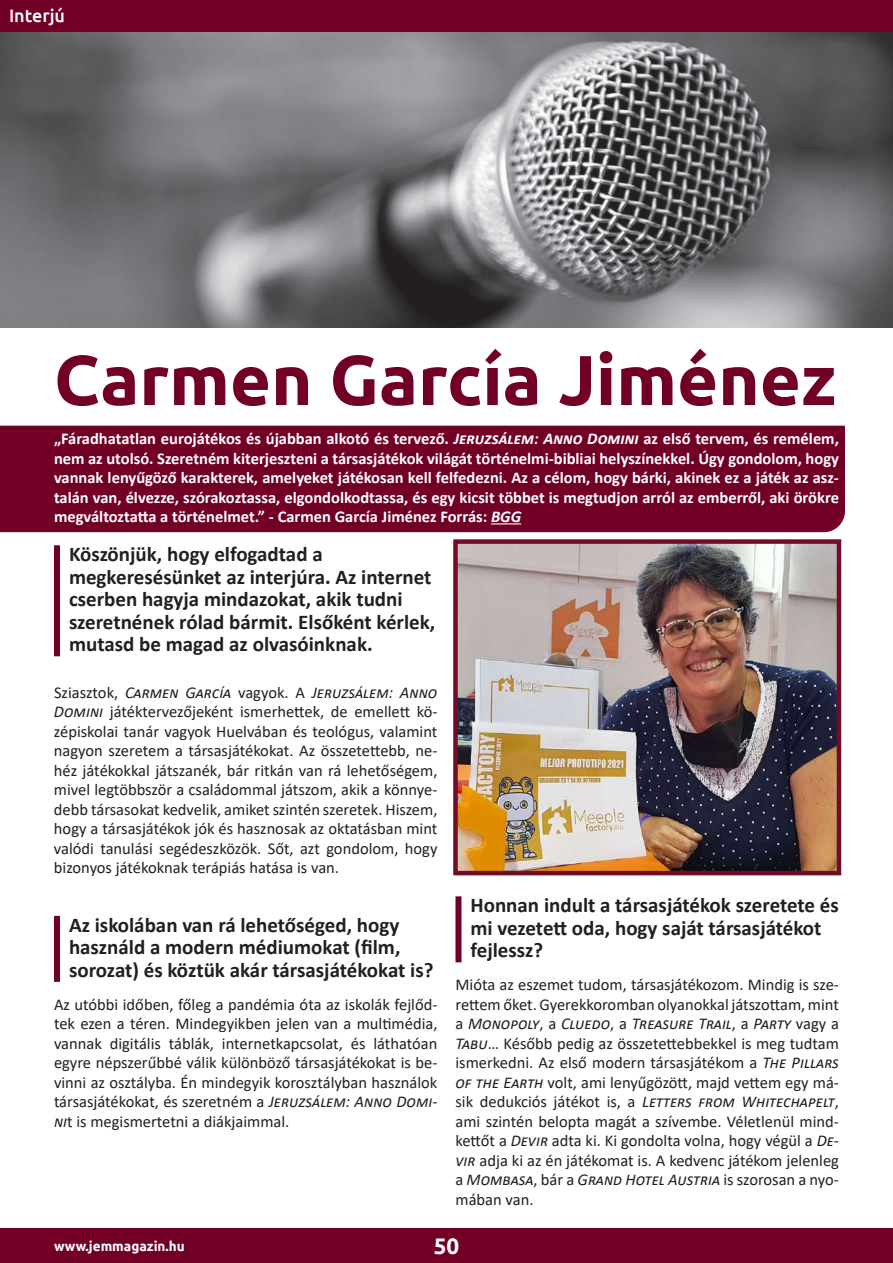
<style>
.page{position:relative;width:893px;height:1263px;background:#fff}
.page>*{position:absolute;margin:0;border:0;box-sizing:border-box;transform-origin:0 0}
.t1{font:700 70.5px "Ubuntu";color:#720026}
.t2{font:700 22.5px "Ubuntu";color:#fff}
.t3{font:700 21px/22.5px "Calibri";color:#231f20}
.t4{font:500 18px "Ubuntu";color:#fff}
.t5{font:16.5px/19.5px "Calibri";color:#231f20;text-align:justify}
.t6{font:700 16.5px/19.5px "Calibri";color:#fff;text-align:justify}
.t7{font:700 13.5px "Ubuntu";color:#fff}
.s1{font-style:italic}
</style>
<div class="page">
<img style="left:0;top:31px;width:893px;height:296px">
<div style="left:0;top:1228px;width:893px;height:35px;background:#720026"></div>
<div style="left:0;top:0;width:893px;height:31px;background:#720026"></div>
<div style="left:0;top:426px;width:845px;height:106px;background:#720026"></div>
<hr style="left:491px;top:523px;width:30px;height:1px;background:#fff">
<div style="left:54px;top:545px;width:6px;height:111px;background:#720026"></div>
<div style="left:54px;top:916px;width:6px;height:66px;background:#720026"></div>
<div style="left:455px;top:896px;width:6px;height:66px;background:#720026"></div>
<img style="left:458px;top:544px;width:378px;height:326px">
<div style="left:453px;top:539px;width:388px;height:336px;border:4px solid #720c27"></div>
<p class="t4" style="left:9px;top:4px;width:58px">Interjú</p>
<h1 class="t1" style="left:54px;top:337px;width:784px">Carmen García Jiménez</h1>
<p class="t6" style="left:54px;top:429px;width:786px">„Fáradhatatlan eurojátékos és újabban alkotó és tervező. <span class="s1">Jeruzsálem: Anno Domini</span> az első tervem, és remélem, nem az utolsó. Szeretném kiterjeszteni a társasjátékok világát történelmi-bibliai helyszínekkel. Úgy gondolom, hogy vannak lenyűgöző karakterek, amelyeket játékosan kell felfedezni. Az a célom, hogy bárki, akinek ez a játék az asz&shy;talán van, élvezze, szórakoztassa, elgondolkodtassa, és egy kicsit többet is megtudjon arról az emberről, aki örökre megváltoztatta a történelmet.” - Carmen García Jiménez Forrás: <span class="s1">BGG</span></p>
<p class="t3" style="left:69px;top:543px;width:368px">Köszönjük, hogy elfogadtad a megkeresésünket az interjúra. Az internet cserben hagyja mindazokat, akik tudni szeretnének rólad bármit. Elsőként kérlek, mutasd be magad az olvasóinknak.</p>
<p class="t5" style="left:54px;top:682px;width:385px">Sziasztok, <span class="s1">Carmen García</span> vagyok. A <span class="s1">Jeruzsálem: Anno Domini</span> játéktervezőjeként ismerhettek, de emellett kö&shy;zépiskolai tanár vagyok Huelvában és teológus, valamint nagyon szeretem a társasjátékokat. Az összetettebb, ne&shy;héz játékokkal játszanék, bár ritkán van rá lehetőségem, mivel legtöbbször a családommal játszom, akik a könnye&shy;debb társasokat kedvelik, amiket szintén szeretek. Hiszem, hogy a társasjátékok jók és hasznosak az oktatásban mint valódi tanulási segédeszközök. Sőt, azt gondolom, hogy bizonyos játékoknak terápiás hatása is van.</p>
<p class="t3" style="left:69px;top:913px;width:366px">Az iskolában van rá lehetőséged, hogy használd a modern médiumokat (film, sorozat) és köztük akár társasjátékokat is?</p>
<p class="t5" style="left:54px;top:994px;width:385px">Az utóbbi időben, főleg a pandémia óta az iskolák fejlőd&shy;tek ezen a téren. Mindegyikben jelen van a multimédia, vannak digitális táblák, internetkapcsolat, és láthatóan egyre népszerűbbé válik különböző társasjátékokat is be&shy;vinni az osztályba. Én mindegyik korosztályban használok társasjátékokat, és szeretném a <span class="s1">Jeruzsálem: Anno Domi&shy;ni</span>t is megismertetni a diákjaimmal.</p>
<p class="t3" style="left:470px;top:894px;width:370px">Honnan indult a társasjátékok szeretete és mi vezetett oda, hogy saját társasjátékot fejlessz?</p>
<p class="t5" style="left:455px;top:974px;width:385px">Mióta az eszemet tudom, társasjátékozom. Mindig is sze&shy;rettem őket. Gyerekkoromban olyanokkal játszottam, mint a <span class="s1">Monopoly</span>, a <span class="s1">Cluedo</span>, a <span class="s1">Treasure Trail</span>, a <span class="s1">Party</span> vagy a <span class="s1">Tabu</span>… Később pedig az összetettebbekkel is meg tudtam ismerkedni. Az első modern társasjátékom a <span class="s1">The Pillars of the Earth</span> volt, ami lenyűgözött, majd vettem egy má&shy;sik dedukciós játékot is, a <span class="s1">Letters from Whitechapelt</span>, ami szintén belopta magát a szívembe. Véletlenül mind&shy;kettőt a <span class="s1">Devir</span> adta ki. Ki gondolta volna, hogy végül a <span class="s1">De&shy;vir</span> adja ki az én játékomat is. A kedvenc játékom jelenleg a <span class="s1">Mombasa</span>, bár a <span class="s1">Grand Hotel Austria</span> is szorosan a nyo&shy;mában van.</p>
<p class="t7" style="left:54px;top:1238px;width:132px">www.jemmagazin.hu</p>
<h2 class="t2" style="left:434px;top:1232px;width:27px">50</h2>
</div>
